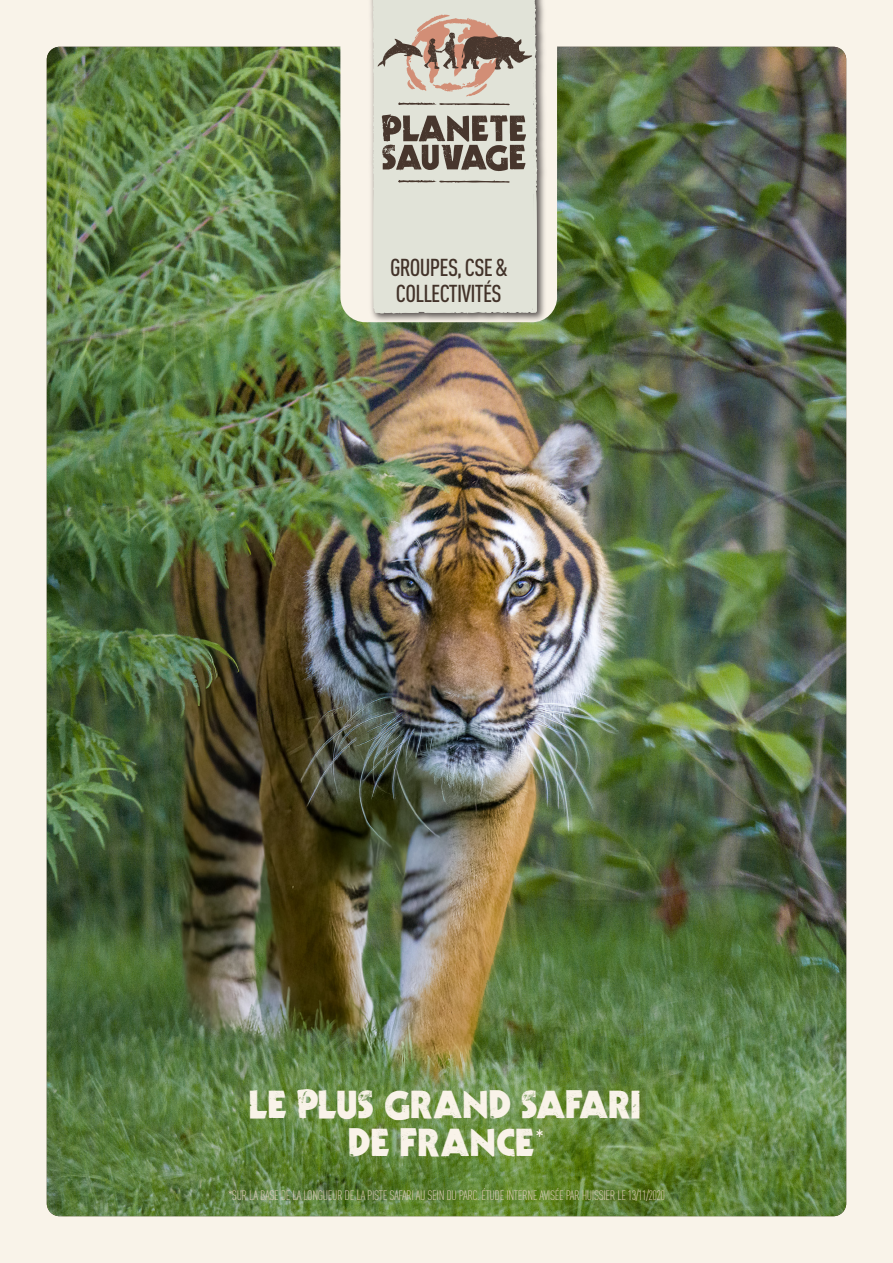
<style>
.page{position:relative;width:893px;height:1263px;background:#f9f3e9}
.page>*{position:absolute;margin:0;border:0;box-sizing:border-box;transform-origin:0 0}
.Titre{font:34.2px/38.4px "Decade Quick";letter-spacing:-.01em;color:#f9f3e9;text-align:center}
.TexteCourant{font:500 condensed 24.15px/25.5px "DIN Pro";letter-spacing:-.03em;color:#423229}
.TexteCourant-2{font:300 condensed 13.5px "DIN Pro";letter-spacing:-.03em;color:#e2cebe}
</style>
<div class="page">
<img style="left:47px;top:47px;width:799px;height:1169px">
<svg style="left:340px;top:46px;width:217px;height:276px"></svg>
<img style="left:366px;top:0;width:183px;height:322px">
<svg style="left:372px;top:0;width:166px;height:314px;background:#cac6ba"></svg>
<p class="TexteCourant" style="left:390px;top:253px;width:119px">GROUPES, CSE &amp;<br>COLLECTIVITÉS</p>
<p class="Titre" style="left:250px;top:1085px;width:394px">LE PLUS GRAND SAFARI<br>DE FRANCE<sup>*</sup></p>
<p class="TexteCourant-2" style="left:228px;top:1186px;width:439px">*SUR LA BASE DE LA LONGUEUR DE LA PISTE SAFARI AU SEIN DU PARC. ÉTUDE INTERNE AVISÉE PAR HUISSIER LE 13/11/2020</p>
</div>
